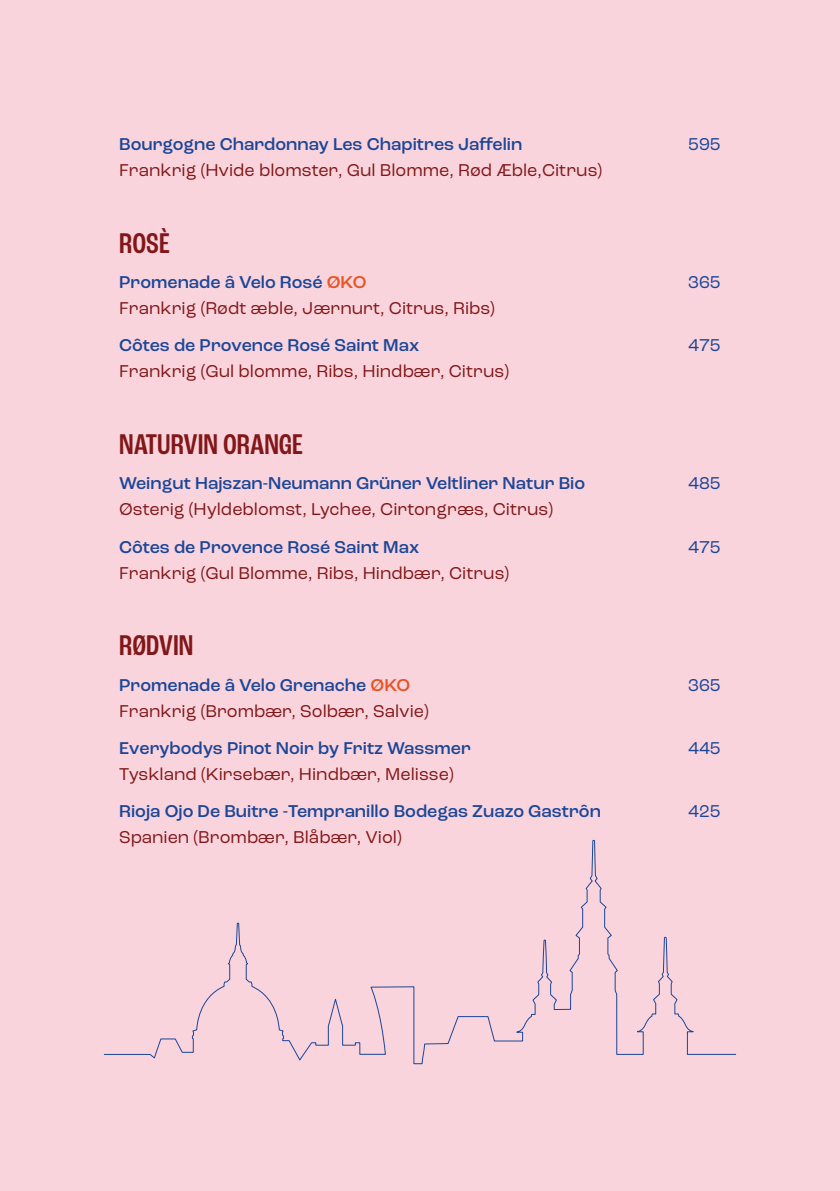
<style>
.page{position:relative;width:840px;height:1191px;background:#fff}
.page>*{position:absolute;margin:0;border:0;box-sizing:border-box;transform-origin:0 0}
.t1{font:500 condensed 30px "Roc Grotesk";color:#811718}
.t2{font:18px "Roc Grotesk";color:#811718}
.t3{font:500 18px "Roc Grotesk";color:#1b4697}
.t4{font:18px "Roc Grotesk";color:#1b4697}
.s1{color:#e75424}
</style>
<div class="page">
<div style="left:0;top:0;width:839px;height:1191px;background:#fad4dd"></div>
<svg style="left:103px;top:840px;width:633px;height:224px"></svg>
<p class="t3" style="left:119px;top:133px;width:404px">Bourgogne Chardonnay Les Chapitres Jaffelin</p>
<p class="t4" style="left:687px;top:133px;width:34px">595</p>
<p class="t2" style="left:119px;top:159px;width:484px">Frankrig (Hvide blomster, Gul Blomme, Rød Æble,Citrus)</p>
<h1 class="t1" style="left:119px;top:225px;width:52px">ROSÈ</h1>
<p class="t3" style="left:119px;top:271px;width:249px">Promenade â Velo Rosé <span class="s1">ØKO</span></p>
<p class="t4" style="left:687px;top:271px;width:34px">365</p>
<p class="t2" style="left:119px;top:297px;width:377px">Frankrig (Rødt æble, Jærnurt, Citrus, Ribs)</p>
<p class="t3" style="left:119px;top:334px;width:301px">Côtes de Provence Rosé Saint Max</p>
<p class="t4" style="left:687px;top:334px;width:34px">475</p>
<p class="t2" style="left:119px;top:360px;width:391px">Frankrig (Gul blomme, Ribs, Hindbær, Citrus)</p>
<h1 class="t1" style="left:119px;top:426px;width:185px">NATURVIN ORANGE</h1>
<p class="t3" style="left:119px;top:472px;width:467px">Weingut Hajszan-Neumann Grüner Veltliner Natur Bio</p>
<p class="t4" style="left:687px;top:472px;width:34px">485</p>
<p class="t2" style="left:119px;top:498px;width:435px">Østerig (Hyldeblomst, Lychee, Cirtongræs, Citrus)</p>
<p class="t3" style="left:119px;top:535px;width:301px">Côtes de Provence Rosé Saint Max</p>
<p class="t4" style="left:687px;top:536px;width:34px">475</p>
<p class="t2" style="left:119px;top:562px;width:391px">Frankrig (Gul Blomme, Ribs, Hindbær, Citrus)</p>
<h1 class="t1" style="left:119px;top:628px;width:76px">RØDVIN</h1>
<p class="t3" style="left:119px;top:674px;width:292px">Promenade â Velo Grenache <span class="s1">ØKO</span></p>
<p class="t4" style="left:687px;top:674px;width:34px">365</p>
<p class="t2" style="left:119px;top:700px;width:311px">Frankrig (Brombær, Solbær, Salvie)</p>
<p class="t3" style="left:119px;top:737px;width:353px">Everybodys Pinot Noir by Fritz Wassmer</p>
<p class="t4" style="left:687px;top:737px;width:34px">445</p>
<p class="t2" style="left:119px;top:763px;width:336px">Tyskland (Kirsebær, Hindbær, Melisse)</p>
<p class="t3" style="left:119px;top:800px;width:483px">Rioja Ojo De Buitre -Tempranillo Bodegas Zuazo Gastrôn</p>
<p class="t4" style="left:687px;top:800px;width:34px">425</p>
<p class="t2" style="left:119px;top:826px;width:284px">Spanien (Brombær, Blåbær, Viol)</p>
</div>
